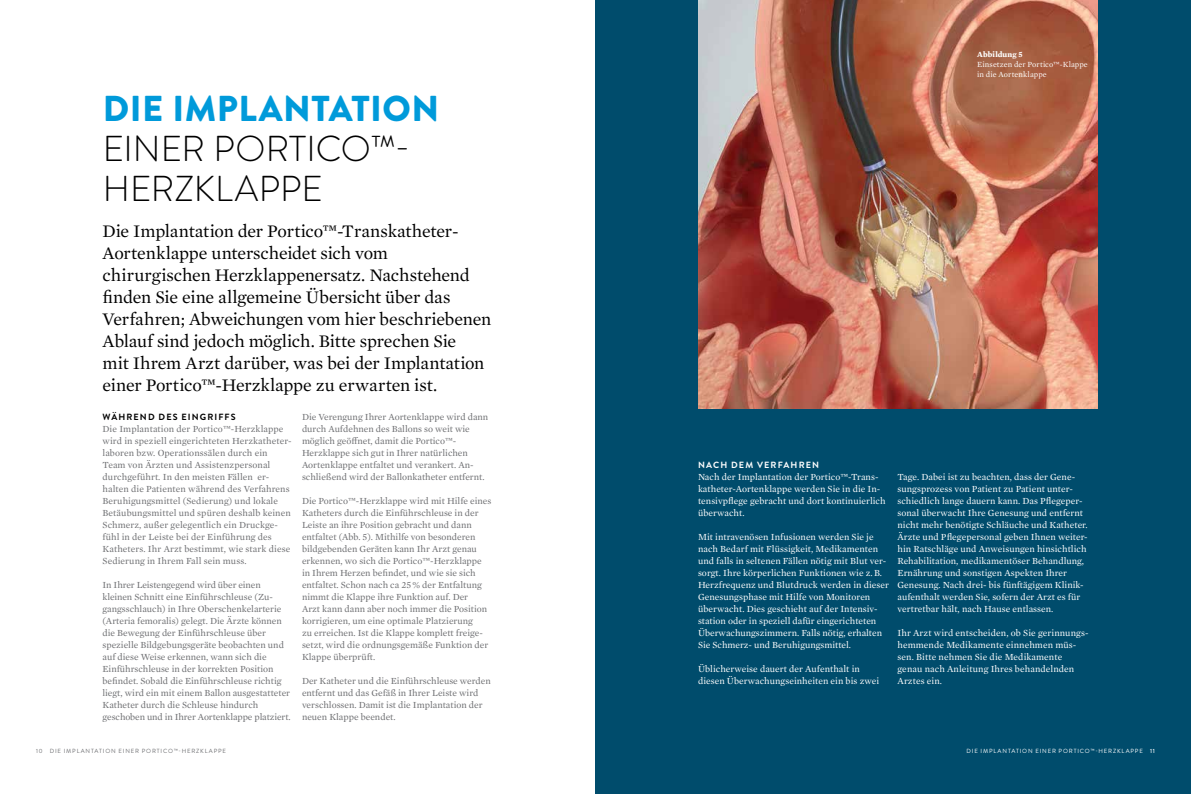
<style>
.page{position:relative;width:1191px;height:794px;background:#fff}
.page>*{position:absolute;margin:0;border:0;box-sizing:border-box;transform-origin:0 0}
.t1{font:300 36px/40px "Brandon Grotesque";color:#000}
.t2{font:900 36px "Brandon Grotesque";letter-spacing:.01em;color:#009ada}
.t3{font:18px/22px "Mercury Text G1";letter-spacing:-.01em;color:#000}
.t4{font:9.5px/12px "Mercury Text G1";color:#6d6e71}
.t5{font:9.5px/12px "Mercury Text G1";letter-spacing:.005em;color:#fff}
.t6{font:700 9px "Brandon Grotesque";letter-spacing:.12em;color:#000}
.t7{font:700 9px "Brandon Grotesque";letter-spacing:.12em;color:#fff}
.t8{font:8px/10px "Mercury Text G1";letter-spacing:.01em;color:#fff}
.t9{font:700 8px "Mercury Text G1";letter-spacing:.015em;color:#fff}
.t10{font:6px "Brandon Grotesque";letter-spacing:.14em;color:#6d6e71}
.t11{font:6px "Brandon Grotesque";letter-spacing:.14em;color:#fff}
.s1{font-weight:500}
</style>
<div class="page">
<div style="left:595px;top:0;width:596px;height:794px;background:#004c6c"></div>
<img style="left:698px;top:0;width:399px;height:409px">
<h1 class="t2" style="left:103px;top:83px;width:338px">DIE IMPLANTATION</h1>
<h1 class="t1" style="left:103px;top:129px;width:310px">EINER PORTICO™-<br>HERZKLAPPE</h1>
<p class="t3" style="left:102px;top:219px;width:390px">Die Implantation der Portico™-Transkatheter-Aortenklappe unterscheidet sich vom chirurgischen Herzklappenersatz. Nachstehend finden Sie eine allgemeine Übersicht über das Verfahren; Abweichungen vom hier beschriebenen Ablauf sind jedoch möglich. Bitte sprechen Sie<br>mit Ihrem Arzt darüber, was bei der Implantation einer Portico™-Herzklappe zu erwarten ist.</p>
<p class="t4" style="left:302px;top:410px;width:188px">Die Verengung Ihrer Aortenklappe wird dann durch Aufdehnen des Ballons so weit wie möglich geöffnet, damit die Portico™- Herzklappe sich gut in Ihrer natürlichen Aortenklappe entfaltet und verankert. An&shy;schließend wird der Ballonkatheter entfernt.</p>
<p class="t4" style="left:302px;top:494px;width:191px">Die Portico™-Herzklappe wird mit Hilfe eines Katheters durch die Einführschleuse in der Leiste an ihre Position gebracht und dann entfaltet (Abb. 5). Mithilfe von besonderen bildgebenden Geräten kann Ihr Arzt genau erkennen, wo sich die Portico™-Herzklappe in Ihrem Herzen befindet, und wie sie sich entfaltet. Schon nach ca 25 % der Entfaltung nimmt die Klappe ihre Funktion auf. Der<br>Arzt kann dann aber noch immer die Position korrigieren, um eine optimale Platzierung<br>zu erreichen. Ist die Klappe komplett freige&shy;setzt, wird die ordnungsgemäße Funktion der Klappe überprüft.</p>
<p class="t4" style="left:302px;top:674px;width:190px">Der Katheter und die Einführschleuse werden entfernt und das Gefäß in Ihrer Leiste wird verschlossen. Damit ist die Implantation der neuen Klappe beendet.</p>
<p class="t6" style="left:103px;top:411px;width:134px">WÄHREND DES EINGRIFFS</p>
<p class="t4" style="left:102px;top:422px;width:190px">Die Implantation der Portico™-Herzklappe wird in speziell eingerichteten Herzkatheter&shy;laboren bzw. Operationssälen durch ein Team von Ärzten und Assistenzpersonal durchgeführt. In den meisten Fällen er&shy;halten die Patienten während des Verfahrens Beruhigungsmittel (Sedierung) und lokale Betäubungsmittel und spüren deshalb keinen Schmerz, außer gelegentlich ein Druckge&shy;fühl in der Leiste bei der Einführung des Katheters. Ihr Arzt bestimmt, wie stark diese Sedierung in Ihrem Fall sein muss.</p>
<p class="t4" style="left:102px;top:578px;width:190px">In Ihrer Leistengegend wird über einen kleinen Schnitt eine Einführschleuse (Zu&shy;gangsschlauch) in Ihre Oberschenkelarterie (Arteria femoralis) gelegt. Die Ärzte können die Bewegung der Einführschleuse über spezielle Bildgebungsgeräte beobachten und auf diese Weise erkennen, wann sich die Einführschleuse in der korrekten Position befindet. Sobald die Einführschleuse richtig liegt, wird ein mit einem Ballon ausgestatteter Katheter durch die Schleuse hindurch geschoben und in Ihrer Aortenklappe platziert.</p>
<p class="t9" style="left:977px;top:48px;width:47px">Abbildung 5</p>
<p class="t8" style="left:977px;top:58px;width:112px">Einsetzen der Portico™-Klappe in die Aortenklappe</p>
<p class="t7" style="left:698px;top:459px;width:122px">NACH DEM VERFAHREN</p>
<p class="t5" style="left:698px;top:470px;width:189px">Nach der Implantation der Portico™-Trans&shy;katheter-Aortenklappe werden Sie in die In&shy;tensivpflege gebracht und dort kontinuierlich überwacht.</p>
<p class="t5" style="left:698px;top:530px;width:192px">Mit intravenösen Infusionen werden Sie je nach Bedarf mit Flüssigkeit, Medikamenten und falls in seltenen Fällen nötig mit Blut ver&shy;sorgt. Ihre körperlichen Funktionen wie z. B.<br>Herzfrequenz und Blutdruck werden in dieser Genesungsphase mit Hilfe von Monitoren überwacht. Dies geschieht auf der Intensiv&shy;station oder in speziell dafür eingerichteten Überwachungszimmern. Falls nötig, erhalten Sie Schmerz- und Beruhigungsmittel.</p>
<p class="t5" style="left:698px;top:662px;width:183px">Üblicherweise dauert der Aufenthalt in diesen Überwachungseinheiten ein bis zwei</p>
<p class="t5" style="left:897px;top:470px;width:192px">Tage. Dabei ist zu beachten, dass der Gene&shy;sungsprozess von Patient zu Patient unter&shy;schiedlich lange dauern kann. Das Pflegeper&shy;sonal überwacht Ihre Genesung und entfernt nicht mehr benötigte Schläuche und Katheter.<br>Ärzte und Pflegepersonal geben Ihnen weiter&shy;hin Ratschläge und Anweisungen hinsichtlich Rehabilitation, medikamentöser Behandlung, Ernährung und sonstigen Aspekten Ihrer Genesung. Nach drei- bis fünftägigem Klinik&shy;aufenthalt werden Sie, sofern der Arzt es für vertretbar hält, nach Hause entlassen.</p>
<p class="t5" style="left:897px;top:626px;width:192px">Ihr Arzt wird entscheiden, ob Sie gerinnungs&shy;hemmende Medikamente einnehmen müs&shy;sen. Bitte nehmen Sie die Medikamente genau nach Anleitung Ihres behandelnden Arztes ein.</p>
<p class="t10" style="left:36px;top:747px;width:191px">10 DIE IMPLANTATION EINER PORTICO™-HERZKLAPPE</p>
<p class="t11" style="left:966px;top:747px;width:190px">DIE IMPLANTATION EINER PORTICO™-HERZKLAPPE <span class="s1">11</span></p>
</div>
